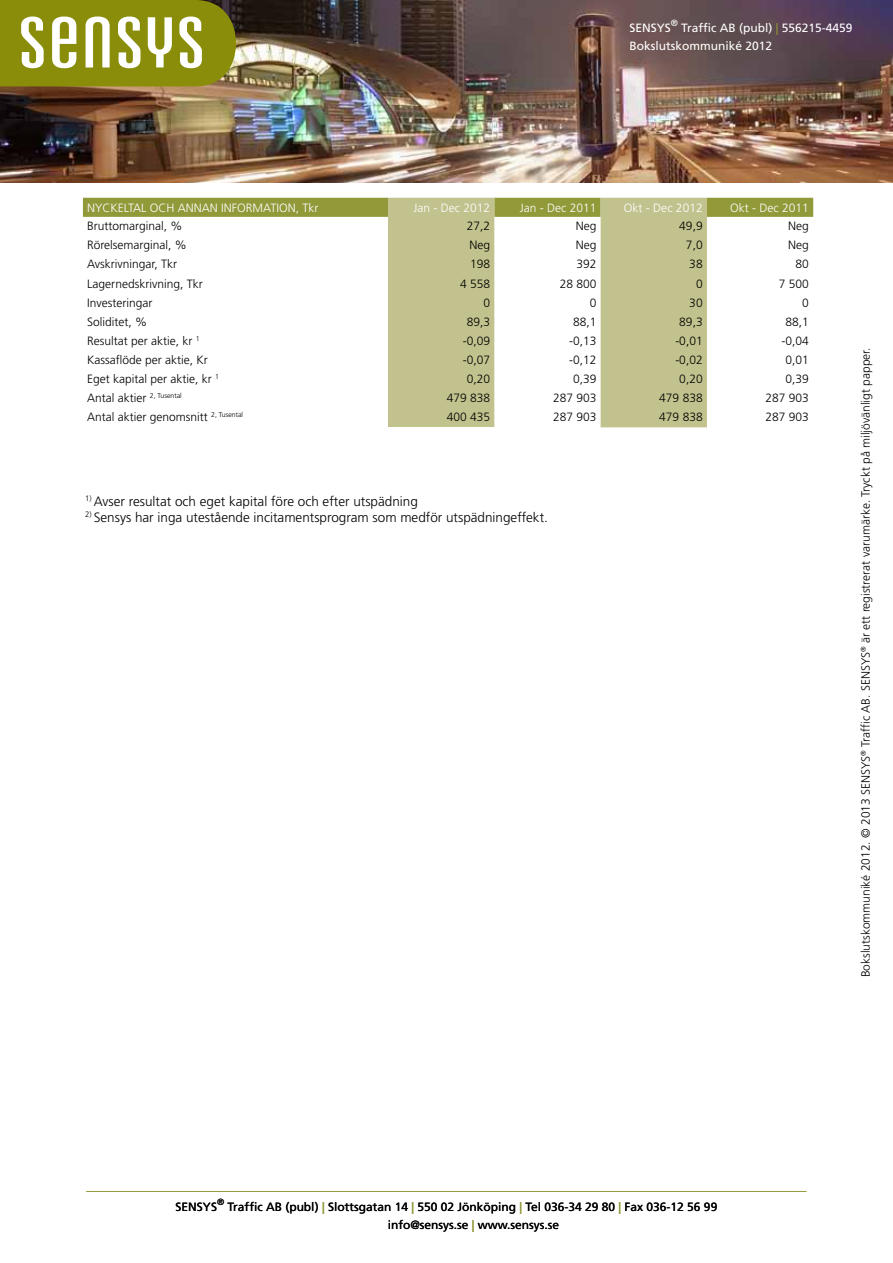
<style>
.page{position:relative;width:893px;height:1263px;background:#fff}
.page>*{position:absolute;margin:0;border:0;box-sizing:border-box;transform-origin:0 0}
.t1{font:300 13.5px "Frutiger LT";color:#000}
.t2{font:300 12px "Frutiger LT";color:#000}
.t3{font:12px/18px "Frutiger LT";color:#000;text-align:center}
.t4{font:300 12px "Frutiger LT";color:#fff}
.t5{font:12px/18px "Frutiger LT";color:#fff}
.t6{font:9px "Frutiger LT";color:#000}
.t7{font:9px "Frutiger LT";color:#fff}
.s1{color:#929939}
</style>
<div class="page">
<img style="left:0;top:0;width:893px;height:183px">
<svg style="left:0;top:0;width:236px;height:86px"></svg>
<hr style="left:86px;top:1191px;width:720px;height:1px;background:#929939">
<div style="left:83px;top:198px;width:730px;height:19px;background:#929939"></div>
<svg style="left:388px;top:198px;width:319px;height:229px;fill:#c2c28e"></svg>
<p class="t7" style="left:671px;top:18px;width:9px">®</p>
<p class="t5" style="left:629px;top:19px;width:225px;text-indent:52px">Traffic AB (publ) <span class="s1">|</span> 556215-4459<br>Bokslutskommuniké 2012</p>
<p class="t5" style="left:629px;top:19px;width:43px">SENSYS</p>
<p class="t4" style="left:87px;top:201px;width:100px">Nyckeltal och annan</p>
<p class="t4" style="left:221px;top:201px;width:99px">in formation, Tkr</p>
<p class="t4" style="left:413px;top:201px;width:78px">Jan - Dec 2012</p>
<p class="t4" style="left:520px;top:201px;width:78px">Jan - Dec 2011</p>
<p class="t4" style="left:624px;top:201px;width:80px">Okt - Dec 2012</p>
<p class="t4" style="left:730px;top:201px;width:80px">Okt - Dec 2011</p>
<p class="t2" style="left:87px;top:219px;width:97px">Bruttomarginal, %</p>
<p class="t2" style="left:467px;top:219px;width:25px">27,2</p>
<p class="t2" style="left:576px;top:219px;width:22px">Neg</p>
<p class="t2" style="left:679px;top:219px;width:25px">49,9</p>
<p class="t2" style="left:788px;top:219px;width:22px">Neg</p>
<p class="t2" style="left:87px;top:238px;width:101px">Rörelsemarginal, %</p>
<p class="t2" style="left:469px;top:238px;width:22px">Neg</p>
<p class="t2" style="left:576px;top:238px;width:22px">Neg</p>
<p class="t2" style="left:686px;top:238px;width:18px">7,0</p>
<p class="t2" style="left:788px;top:238px;width:22px">Neg</p>
<p class="t2" style="left:87px;top:257px;width:92px">Avskrivningar, Tkr</p>
<p class="t2" style="left:470px;top:257px;width:22px">198</p>
<p class="t2" style="left:576px;top:257px;width:22px">392</p>
<p class="t2" style="left:689px;top:257px;width:15px">38</p>
<p class="t2" style="left:796px;top:257px;width:15px">80</p>
<p class="t2" style="left:87px;top:277px;width:117px">Lagernedskrivning, Tkr</p>
<p class="t2" style="left:460px;top:277px;width:32px">4 558</p>
<p class="t2" style="left:560px;top:277px;width:38px">28 800</p>
<p class="t2" style="left:696px;top:277px;width:8px">0</p>
<p class="t2" style="left:779px;top:277px;width:32px">7 500</p>
<p class="t2" style="left:87px;top:296px;width:67px">Investeringar</p>
<p class="t2" style="left:483px;top:296px;width:8px">0</p>
<p class="t2" style="left:590px;top:296px;width:8px">0</p>
<p class="t2" style="left:689px;top:296px;width:15px">30</p>
<p class="t2" style="left:802px;top:296px;width:8px">0</p>
<p class="t2" style="left:87px;top:315px;width:61px">Soliditet, %</p>
<p class="t2" style="left:467px;top:315px;width:25px">89,3</p>
<p class="t2" style="left:573px;top:315px;width:25px">88,1</p>
<p class="t2" style="left:679px;top:315px;width:25px">89,3</p>
<p class="t2" style="left:786px;top:315px;width:25px">88,1</p>
<p class="t2" style="left:87px;top:334px;width:114px">Resultat per aktie, kr <sup>1</sup></p>
<p class="t2" style="left:463px;top:334px;width:29px">-0,09</p>
<p class="t2" style="left:569px;top:334px;width:29px">-0,13</p>
<p class="t2" style="left:675px;top:334px;width:29px">-0,01</p>
<p class="t2" style="left:782px;top:334px;width:29px">-0,04</p>
<p class="t2" style="left:87px;top:353px;width:122px">Kassaflöde per aktie, Kr</p>
<p class="t2" style="left:463px;top:353px;width:29px">-0,07</p>
<p class="t2" style="left:569px;top:353px;width:29px">-0,12</p>
<p class="t2" style="left:675px;top:353px;width:29px">-0,02</p>
<p class="t2" style="left:786px;top:353px;width:25px">0,01</p>
<p class="t2" style="left:87px;top:372px;width:133px">Eget kapital per aktie, kr <sup>1</sup></p>
<p class="t2" style="left:467px;top:372px;width:25px">0,20</p>
<p class="t2" style="left:573px;top:372px;width:25px">0,39</p>
<p class="t2" style="left:679px;top:372px;width:25px">0,20</p>
<p class="t2" style="left:786px;top:372px;width:25px">0,39</p>
<p class="t2" style="left:87px;top:391px;width:96px">Antal aktier <sup>2,</sup> <sup>Tusental</sup></p>
<p class="t2" style="left:447px;top:391px;width:45px">479 838</p>
<p class="t2" style="left:553px;top:391px;width:45px">287 903</p>
<p class="t2" style="left:659px;top:391px;width:45px">479 838</p>
<p class="t2" style="left:766px;top:391px;width:45px">287 903</p>
<p class="t2" style="left:87px;top:411px;width:158px">Antal aktier genomsnitt <sup>2,</sup> <sup>Tusental</sup></p>
<p class="t2" style="left:447px;top:411px;width:45px">400 435</p>
<p class="t2" style="left:553px;top:411px;width:45px">287 903</p>
<p class="t2" style="left:659px;top:411px;width:45px">479 838</p>
<p class="t2" style="left:766px;top:411px;width:45px">287 903</p>
<p class="t1" style="left:85px;top:493px;width:334px"><sup>1)</sup> Avser resultat och eget kapital före och efter utspädning</p>
<p class="t1" style="left:85px;top:509px;width:464px"><sup>2)</sup> Sensys har inga utestående incitamentsprogram som medför utspädningeffekt.</p>
<p class="t2" style="left:859px;top:977px;width:631px;rotate:-90deg">Bokslutskommuniké 2012. © 2013 SENSYS<sup>®</sup> Traffic AB. SENSYS<sup>®</sup> är ett registrerat varumärke. Tryckt på miljövänligt papper.</p>
<p class="t6" style="left:217px;top:1197px;width:9px">®</p>
<p class="t3" style="left:228px;top:1198px;width:491px">Traffic AB (publ) <span class="s1">|</span> Slottsgatan 14 <span class="s1">|</span> 550 02 Jönköping <span class="s1">|</span> Tel 036-34 29 80 <span class="s1">|</span> Fax 036-12 56 99 info@sensys.se <span class="s1">|</span> www.sensys.se</p>
<p class="t3" style="left:176px;top:1198px;width:43px">SENSYS</p>
</div>
